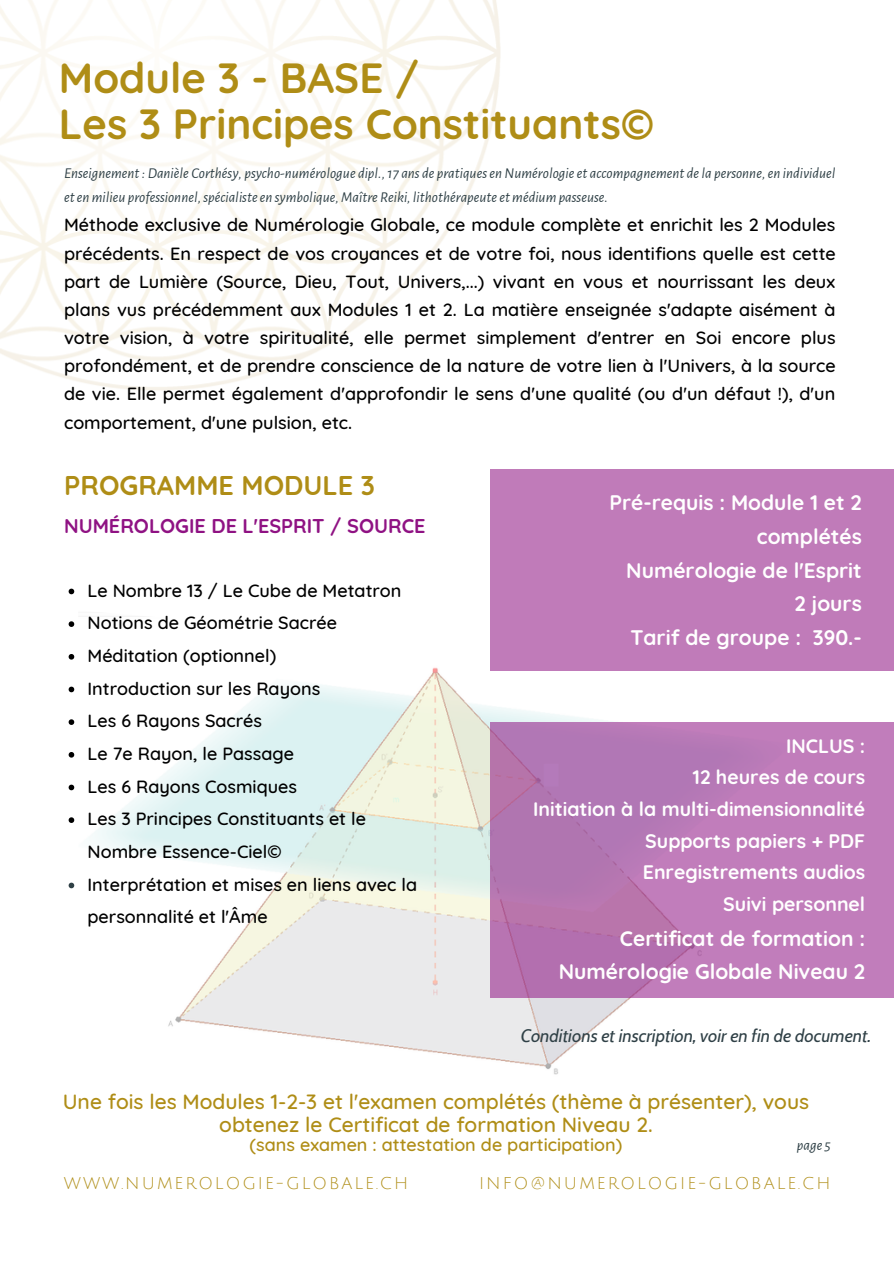
<style>
.page{position:relative;width:894px;height:1264px;background:#fff}
.page>*{position:absolute;margin:0;border:0;box-sizing:border-box;transform-origin:0 0}
.t1{font:700 42px "Quicksand";color:#af8d16}
.t2{font:700 27px "Quicksand";color:#af8d16}
.t3{font:700 21px/33.8px "Quicksand";color:#fff;text-align:right}
.t4{font:500 21px/22.5px "Quicksand";color:#af8d16;text-align:center}
.t5{font:700 19.8px "Quicksand";color:#8f1283}
.t6{font:700 19.5px "Quicksand";color:#fff}
.t7{font:500 18px/28.2px "Quicksand";color:#000}
.t8{font:italic 18px "Cabin";color:#2f4046}
.t9{font:500 18px "Quicksand";color:#af8d16}
.t10{font:16.5px "Julius Sans One";letter-spacing:.12em;color:#af8d16}
.t11{font:italic 15px/23.7px "Alegreya Sans";color:#2f4046}
</style>
<div class="page">
<img style="left:0;top:0;width:501px;height:391px">
<img style="left:94px;top:667px;width:699px;height:408px">
<svg style="left:69px;top:588px;width:5px;height:6px"></svg>
<svg style="left:69px;top:621px;width:5px;height:6px"></svg>
<svg style="left:69px;top:654px;width:5px;height:5px"></svg>
<svg style="left:69px;top:686px;width:5px;height:6px"></svg>
<svg style="left:69px;top:719px;width:5px;height:6px"></svg>
<svg style="left:69px;top:752px;width:5px;height:5px"></svg>
<svg style="left:69px;top:784px;width:5px;height:6px"></svg>
<svg style="left:69px;top:817px;width:5px;height:6px"></svg>
<svg style="left:69px;top:882px;width:5px;height:6px"></svg>
<div style="left:490px;top:469px;width:403px;height:201px;background:#c07bb9"></div>
<div style="left:490px;top:722px;width:403px;height:275px;background:linear-gradient(to right,#b073ae,#c47fbe)"></div>
<p class="t1" style="left:59px;top:51px;width:361px">Module 3 - BASE /</p>
<p class="t1" style="left:59px;top:97px;width:596px">Les 3 Principes Constituants©</p>
<p class="t11" style="left:64px;top:162px;width:772px">Enseignement : Danièle Corthésy, psycho-numérologue dipl., 17 ans de pratiques en Numérologie et accompagnement de la personne, en individuel eten milieu professionnel,spécialisteen symbolique,Maître Reiki, lithothérapeuteet médium passeuse.</p>
<p class="t7" style="left:64px;top:210px;width:773px;text-align:justify">Méthode exclusive de Numérologie Globale, ce module complète et enrichit les 2 Modules précédents. En respect de vos croyances et de votre foi, nous identifions quelle est cette part de Lumière (Source, Dieu, Tout, Univers,...) vivant en vous et nourrissant les deux plans vus précédemment aux Modules 1 et 2. La matière enseignée s'adapte aisément à votre vision, à votre spiritualité, elle permet simplement d'entrer en Soi encore plus profondément, et de prendre conscience de la nature de votre lien à l'Univers, à la source de vie. Elle permet également d'approfondir le sens d'une qualité (ou d'un défaut !), d'un comportement, d'une pulsion, etc.</p>
<p class="t2" style="left:64px;top:468px;width:312px">PROGRAMME MODULE 3</p>
<p class="t5" style="left:64px;top:513px;width:363px">NUMÉROLOGIE DE L'ESPRIT / SOURCE</p>
<p class="t7" style="left:87px;top:575px;width:315px">Le Nombre 13 / Le Cube de Metatron</p>
<p class="t7" style="left:87px;top:608px;width:251px">Notions de Géométrie Sacrée</p>
<p class="t7" style="left:87px;top:641px;width:190px">Méditation (optionnel)</p>
<p class="t7" style="left:87px;top:673px;width:234px">Introduction sur les Rayons</p>
<p class="t7" style="left:87px;top:706px;width:176px">Les 6 Rayons Sacrés</p>
<p class="t7" style="left:87px;top:739px;width:208px">Le 7e Rayon, le Passage</p>
<p class="t7" style="left:87px;top:771px;width:211px">Les 6 Rayons Cosmiques</p>
<p class="t7" style="left:87px;top:802px;width:280px;line-height:32.7px">Les 3 Principes Constituants et le<br>Nombre Essence-Ciel©</p>
<p class="t7" style="left:87px;top:867px;width:331px;line-height:32.7px">Interprétation et mises en liens avec la personnalité et l'Âme</p>
<p class="t3" style="left:609px;top:485px;width:254px">Pré-requis : Module 1 et 2 complétés</p>
<p class="t3" style="left:626px;top:553px;width:237px">Numérologie de l'Esprit</p>
<p class="t3" style="left:794px;top:586px;width:69px">2 jours</p>
<p class="t3" style="left:630px;top:620px;width:233px">Tarif de groupe : 390.-</p>
<p class="t6" style="left:785px;top:733px;width:81px">INCLUS :</p>
<p class="t6" style="left:692px;top:765px;width:174px">12 heures de cours</p>
<p class="t6" style="left:533px;top:796px;width:333px">Initiation à la multi-dimensionnalité</p>
<p class="t6" style="left:645px;top:828px;width:221px">Supports papiers + PDF</p>
<p class="t6" style="left:642px;top:859px;width:224px">Enregistrements audios</p>
<p class="t6" style="left:723px;top:891px;width:143px">Suivi personnel</p>
<p class="t3" style="left:558px;top:920px;width:308px">Certificat de formation :<br>Numérologie Globale Niveau 2</p>
<p class="t8" style="left:520px;top:1025px;width:351px">Conditions et inscription, voir en fin de document.</p>
<p class="t4" style="left:63px;top:1089px;width:747px">Une fois les Modules 1-2-3 et l'examen complétés (thème à présenter), vous obtenez le Certificat de formation Niveau 2.</p>
<p class="t9" style="left:249px;top:1132px;width:374px">(sans examen : attestation de participation)</p>
<p class="t10" style="left:64px;top:1174px;width:346px">WWW.NUMEROLOGIE-GLOBALE.CH</p>
<p class="t10" style="left:479px;top:1174px;width:353px">INFO@NUMEROLOGIE-GLOBALE.CH</p>
<p class="t11" style="left:796px;top:1133px;width:35px">page 5</p>
</div>
